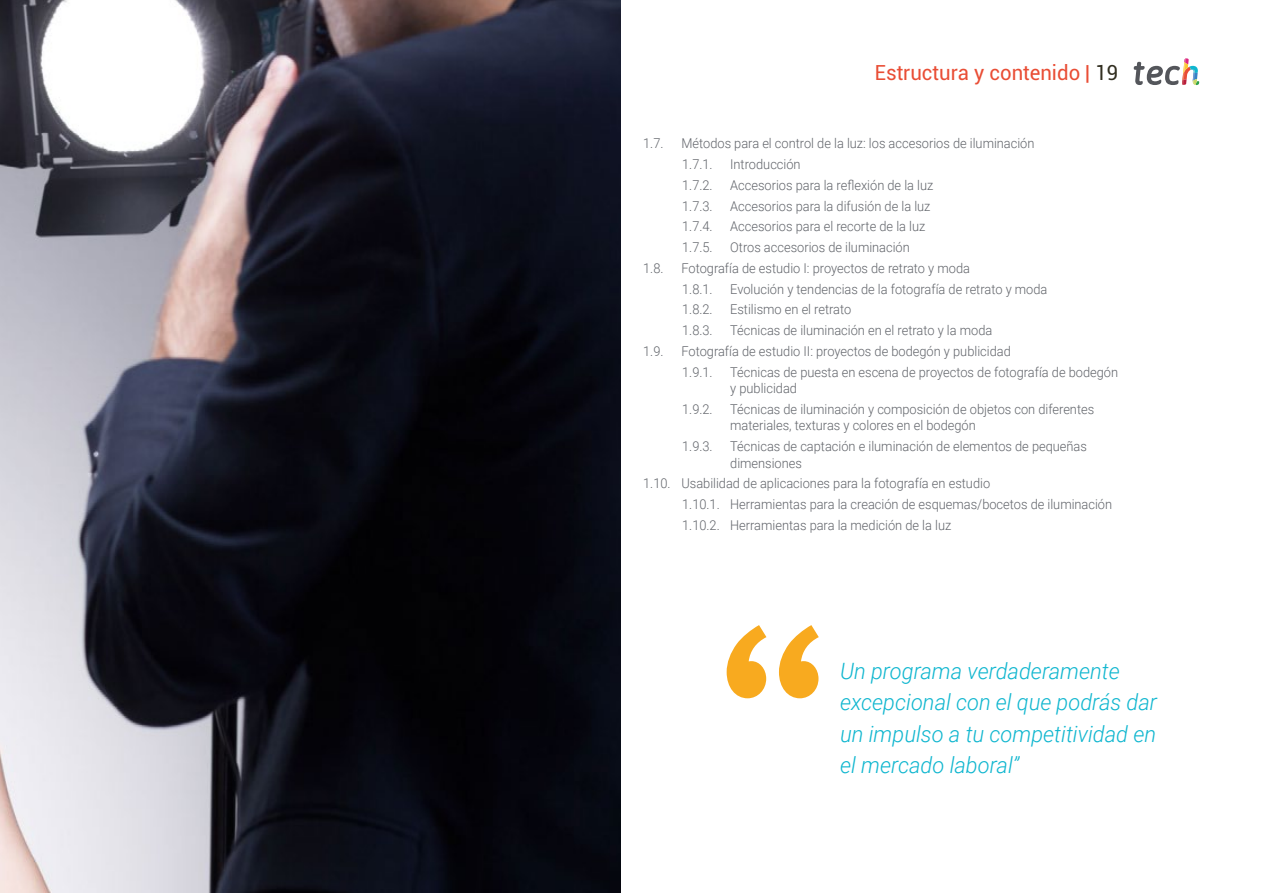
<style>
.page{position:relative;width:1263px;height:893px;background:#fff}
.page>*{position:absolute;margin:0;border:0;box-sizing:border-box;transform-origin:0 0}
.t1{font:italic 300 22.5px/31.5px "Roboto";color:#0fb6cf}
.t2{font:21px "Roboto";color:#e94d35}
.t3{font:300 13.5px/20.7px "Roboto";color:#61646a;scale:.95 1}
.s1{color:#312e20}
</style>
<div class="page">
<img style="left:0;top:0;width:621px;height:893px">
<svg style="left:727px;top:625px;width:92px;height:73px"></svg>
<svg style="left:1134px;top:58px;width:65px;height:27px"></svg>
<h2 class="t2" style="left:875px;top:58px;width:245px">Estructura y contenido | <span class="s1">19</span></h2>
<p class="t3" style="left:643px;top:133px;width:23px">1.7.</p>
<p class="t3" style="left:681px;top:133px;width:373px">Métodos para el control de la luz: los accesorios de iluminación<br>1.7.1.</p>
<p class="t3" style="left:730px;top:153px;width:76px">Introducción</p>
<p class="t3" style="left:682px;top:174px;width:34px">1.7.2.</p>
<p class="t3" style="left:730px;top:174px;width:215px">Accesorios para la reflexión de la luz</p>
<p class="t3" style="left:682px;top:195px;width:34px">1.7.3.</p>
<p class="t3" style="left:730px;top:195px;width:212px">Accesorios para la difusión de la luz</p>
<p class="t3" style="left:682px;top:216px;width:34px">1.7.4.</p>
<p class="t3" style="left:730px;top:216px;width:207px">Accesorios para el recorte de la luz</p>
<p class="t3" style="left:682px;top:236px;width:34px">1.7.5.</p>
<p class="t3" style="left:730px;top:236px;width:191px">Otros accesorios de iluminación</p>
<p class="t3" style="left:643px;top:257px;width:23px">1.8.</p>
<p class="t3" style="left:681px;top:257px;width:305px">Fotografía de estudio I: proyectos de retrato y moda<br>1.8.1.</p>
<p class="t3" style="left:730px;top:278px;width:335px">Evolución y tendencias de la fotografía de retrato y moda</p>
<p class="t3" style="left:682px;top:299px;width:34px">1.8.2.</p>
<p class="t3" style="left:730px;top:299px;width:129px">Estilismo en el retrato</p>
<p class="t3" style="left:682px;top:319px;width:34px">1.8.3.</p>
<p class="t3" style="left:730px;top:319px;width:277px">Técnicas de iluminación en el retrato y la moda</p>
<p class="t3" style="left:643px;top:340px;width:23px">1.9.</p>
<p class="t3" style="left:681px;top:340px;width:348px">Fotografía de estudio II: proyectos de bodegón y publicidad<br>1.9.1.</p>
<p class="t3" style="left:730px;top:363px;width:410px;line-height:16.5px">Técnicas de puesta en escena de proyectos de fotografía de bodegón y publicidad</p>
<p class="t3" style="left:682px;top:398px;width:34px">1.9.2.</p>
<p class="t3" style="left:730px;top:400px;width:385px;line-height:16.5px">Técnicas de iluminación y composición de objetos con diferentes materiales, texturas y colores en el bodegón</p>
<p class="t3" style="left:682px;top:435px;width:34px">1.9.3.</p>
<p class="t3" style="left:730px;top:437px;width:377px;line-height:16.5px">Técnicas de captación e iluminación de elementos de pequeñas dimensiones</p>
<p class="t3" style="left:682px;top:473px;width:454px;text-indent:-39px">1.10. Usabilidad de aplicaciones para la fotografía en estudio<br>1.10.1. Herramientas para la creación de esquemas/bocetos de iluminación<br>1.10.2. Herramientas para la medición de la luz</p>
<h1 class="t1" style="left:840px;top:654px;width:318px">Un programa verdaderamente excepcional con el que podrás dar un impulso a tu competitividad en el mercado laboral”</h1>
</div>
